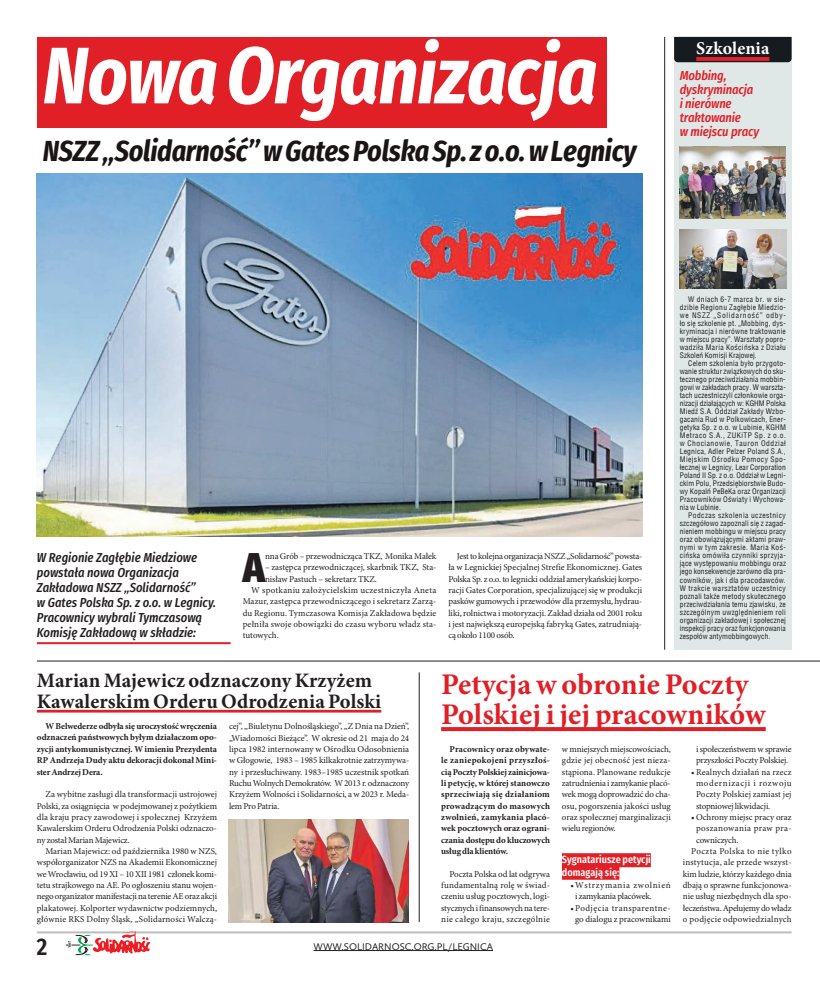
<style>
.page{position:relative;width:820px;height:993px;background:#fff}
.page>*{position:absolute;margin:0;border:0;box-sizing:border-box;transform-origin:0 0}
.t1{font:italic 700 80.1px "Fira Sans Condensed";letter-spacing:-.01em;color:#fff}
.t2{font:800 41.6px "Fira Sans Condensed";color:#231f20}
.t3{font:700 30px/30px "Minion Pro";letter-spacing:.005em;color:#e01f26}
.t4{font:italic 700 29px "Fira Sans Condensed";letter-spacing:-.01em;color:#1a1415}
.t5{font:600 24px "Fira Sans Condensed";color:#231f20}
.t6{font:700 20.5px/20.5px "Minion Pro";letter-spacing:.005em;color:#231f20}
.t7{font:700 18px "Minion Pro";letter-spacing:.005em;color:#fff}
.t8{font:italic 500 13px/15px "Fira Sans Condensed";color:#231f20}
.t9{font:italic 500 13px/14px "Fira Sans Condensed";letter-spacing:-.01em;color:#e01f26}
.t10{font:600 10.5px/12.5px "Fira Sans Condensed";color:#fff}
.t11{font:10px "Calluna Sans";color:#231f20}
.t12{font:9px/11.3px "Minion Pro";color:#231f20;text-align:justify}
.t13{font:700 9px/11.3px "Minion Pro";letter-spacing:-.01em;color:#231f20;text-align:justify}
.t14{font:9px "Minion Pro";letter-spacing:.02em;color:#231f20}
.t15{font:9px/11.3px "Minion Pro";letter-spacing:-.02em;color:#231f20}
.t16{font:9px "Minion Pro";letter-spacing:.04em;color:#231f20}
.t17{font:9px "Minion Pro";letter-spacing:.03em;color:#231f20}
.t18{font:9px/11.3px "Minion Pro";letter-spacing:.06em;color:#231f20}
.t19{font:7.5px/8px "Switzerland Condensed";letter-spacing:.01em;color:#231f20;text-align:justify}
</style>
<div class="page">
<hr style="left:37px;top:931px;width:754px;height:2px;background:#bcbdc0">
<hr style="left:313px;top:949px;width:180px;height:1px;background:#231f20">
<svg style="left:65px;top:931px;width:85px;height:24px"></svg>
<div style="left:37px;top:37px;width:569px;height:91px;background:#e01f26"></div>
<hr style="left:664px;top:37px;width:1px;height:612px;background:#231f20">
<div style="left:673px;top:37px;width:118px;height:612px;background:#dfe7e7"></div>
<div style="left:673px;top:37px;width:118px;height:25px;background:#151b1f"></div>
<hr style="left:696px;top:57px;width:73px;height:4px;background:#e01f26">
<img style="left:679px;top:146px;width:106px;height:72px">
<img style="left:679px;top:230px;width:107px;height:58px">
<div style="left:561px;top:852px;width:89px;height:14px;background:#e01f26"></div>
<div style="left:561px;top:865px;width:58px;height:14px;background:#e01f26"></div>
<hr style="left:37px;top:709px;width:344px;height:3px;background:#e01f26">
<img style="left:228px;top:819px;width:181px;height:102px">
<hr style="left:37px;top:660px;width:782px;height:1px;background:#231f20">
<hr style="left:418px;top:672px;width:1px;height:249px;background:#231f20">
<svg style="left:441px;top:727px;width:324px;height:3px"></svg>
<hr style="left:37px;top:642px;width:193px;height:2px;background:#e01f26">
<img style="left:37px;top:173px;width:605px;height:363px">
<h1 class="t1" style="left:43px;top:19px;width:555px">Nowa Organizacja</h1>
<h3 class="t4" style="left:43px;top:130px;width:594px">NSZZ „Solidarność” w Gates Polska Sp. z o.o. w Legnicy</h3>
<h3 class="t7" style="left:696px;top:36px;width:75px">Szkolenia</h3>
<h3 class="t9" style="left:679px;top:69px;width:81px">Mobbing, dyskryminacja i nierówne traktowanie<br>w miejscu pracy</h3>
<h3 class="t8" style="left:37px;top:550px;width:180px">W Regionie Zagłębie Miedziowe powstała nowa Organizacja<br>Zakładowa NSZZ „Solidarność”<br>w Gates Polska Sp. z o.o. w Legnicy.<br>Pracownicy wybrali Tymczasową<br>Komisję Zakładową w składzie:</h3>
<h2 class="t2" style="left:242px;top:528px;width:24px">A</h2>
<p class="t12" style="left:265px;top:550px;width:173px">nna Grób – przewodnicząca TKZ, Monika Małek</p>
<p class="t12" style="left:265px;top:561px;width:173px">– zastępca przewodniczącej, skarbnik TKZ, Sta-</p>
<p class="t12" style="left:265px;top:573px;width:113px">nisław Pastuch – sekretarz TKZ.</p>
<p class="t17" style="left:251px;top:584px;width:187px">W spotkaniu założycielskim uczestniczyła Aneta</p>
<p class="t12" style="left:242px;top:595px;width:195px">Mazur, zastępca przewodniczącego i sekretarz Zarzą-</p>
<p class="t12" style="left:242px;top:607px;width:195px">du Regionu. Tymczasowa Komisja Zakładowa będzie</p>
<p class="t14" style="left:242px;top:618px;width:195px">pełniła swoje obowiązki do czasu wyboru władz sta-</p>
<p class="t12" style="left:242px;top:629px;width:38px">tutowych.</p>
<p class="t12" style="left:448px;top:550px;width:195px;text-indent:9px">Jest to kolejna organizacja NSZZ „Solidarność” powsta&shy;ła w Legnickiej Specjalnej Strefie Ekonomicznej. Gates Polska Sp. z o.o. to legnicki oddział amerykańskiej korpo&shy;racji Gates Corporation, specjalizującej się w produkcji pasków gumowych i przewodów dla przemysłu, hydrau&shy;liki, rolnictwa i motoryzacji. Zakład działa od 2001 roku i jest największą europejską fabryką Gates, zatrudniają&shy;cą około 1100 osób.</p>
<p class="t19" style="left:679px;top:295px;width:108px;text-indent:9px">W dniach 6-7 marca br. w sie&shy;dzibie Regionu Zagłębie Miedzio&shy;we NSZZ „Solidarność” odby&shy;ło się szkolenie pt. „Mobbing, dys&shy;kryminacja i nierówne traktowanie w miejscu pracy”. Warsztaty popro&shy;wadziła Maria Kościńska z Działu Szkoleń Komisji Krajowej.</p>
<p class="t19" style="left:679px;top:359px;width:108px;text-indent:9px">Celem szkolenia było przygoto&shy;wanie struktur związkowych do sku&shy;tecznego przeciwdziałania mobbin&shy;gowi w zakładach pracy. W warszta&shy;tach uczestniczyli członkowie orga&shy;nizacji działających w: KGHM Polska Miedź S.A. Oddział Zakłady Wzbo&shy;gacania Rud w Polkowicach, Ener&shy;getyka Sp. z o.o. w Lubinie, KGHM Metraco S.A., ZUKiTP Sp. z o.o. w Chocianowie, Tauron Oddział Legnica, Adler Pelzer Poland S.A., Miejskim Ośrodku Pomocy Spo&shy;łecznej w Legnicy, Lear Corporation Poland II Sp. z o.o. Oddział w Legni&shy;ckim Polu, Przedsiębiorstwie Budo&shy;wy Kopalń PeBeKa oraz Organizacji Pracowników Oświaty i Wychowa&shy;nia w Lubinie.</p>
<p class="t19" style="left:679px;top:511px;width:108px;text-indent:9px">Podczas szkolenia uczestnicy szczegółowo zapoznali się z zagad&shy;nieniem mobbingu w miejscu pracy oraz obowiązującymi aktami praw&shy;nymi w tym zakresie. Maria Koś&shy;cińska omówiła czynniki sprzyja&shy;jące występowaniu mobbingu oraz jego konsekwencje zarówno dla pra&shy;cowników, jak i dla pracodawców.<br>W trakcie warsztatów uczestnicy poznali także metody skutecznego przeciwdziałania temu zjawisku, ze szczególnym uwzględnieniem roli organizacji zakładowej i społecznej inspekcji pracy oraz funkcjonowania zespołów antymobbingowych.</p>
<h3 class="t6" style="left:37px;top:670px;width:346px">Marian Majewicz odznaczony Krzyżem<br>Kawalerskim Orderu Odrodzenia Polski</h3>
<h3 class="t3" style="left:441px;top:669px;width:326px">Petycja w obronie Poczty<br>Polskiej i jej pracowników</h3>
<p class="t13" style="left:37px;top:720px;width:182px;text-indent:9px">W Belwederze odbyła się uroczystość wręczenia odznaczeń państwowych byłym działaczom opo&shy;zycji antykomunistycznej. W imieniu Prezydenta RP Andrzeja Dudy aktu dekoracji dokonał Mini&shy;ster Andrzej Dera.</p>
<p class="t12" style="left:37px;top:788px;width:182px;text-indent:9px">Za wybitne zasługi dla transformacji ustrojowej Polski, za osiągnięcia w podejmowanej z pożytkiem dla kraju pracy zawodowej i społecznej Krzyżem Kawalerskim Orderu Odrodzenia Polski odznaczo&shy;ny został Marian Majewicz.</p>
<p class="t12" style="left:37px;top:845px;width:182px;text-indent:9px">Marian Majewicz: od października 1980 w NZS, współorganizator NZS na Akademii Ekonomicznej we Wrocławiu, od 19 XI – 10 XII 1981 członek komi&shy;tetu strajkowego na AE. Po ogłoszeniu stanu wojen&shy;nego organizator manifestacji na terenie AE oraz akcji plakatowej. Kolporter wydawnictw podziemnych, głównie RKS Dolny Śląsk, „Solidarności Walczą-</p>
<p class="t12" style="left:229px;top:720px;width:182px">cej”, „Biuletynu Dolnośląskiego”, „Z Dnia na Dzień”, „Wiadomości Bieżące”. W okresie od 21 maja do 24 lipca 1982 internowany w Ośrodku Odosobnienia w Głogowie, 1983 – 1985 kilkakrotnie zatrzymywa&shy;ny i przesłuchiwany. 1983–1985 uczestnik spotkań Ruchu Wolnych Demokratów. W 2013 r. odznaczony Krzyżem Wolności i Solidarności, a w 2023 r. Meda&shy;lem Pro Patria.</p>
<p class="t15" style="left:695px;top:743px;width:97px">i społeczeństwem w sprawie przyszłości Poczty Polskiej.</p>
<p class="t12" style="left:695px;top:765px;width:97px;text-indent:-5px">• Realnych działań na rzecz modernizacji i rozwoju Poczty Polskiej zamiast jej stopniowej likwidacji.</p>
<p class="t12" style="left:691px;top:811px;width:102px">• Ochrony miejsc pracy oraz</p>
<p class="t16" style="left:695px;top:822px;width:97px">poszanowania praw pra-</p>
<p class="t15" style="left:695px;top:833px;width:44px">cowniczych.</p>
<p class="t16" style="left:691px;top:844px;width:102px">Poczta Polska to nie tylko</p>
<p class="t14" style="left:682px;top:856px;width:110px">instytucja, ale przede wszyst-</p>
<p class="t12" style="left:682px;top:867px;width:110px">kim ludzie, którzy każdego dnia</p>
<p class="t12" style="left:682px;top:879px;width:110px">dbają o sprawne funkcjonowa-</p>
<p class="t12" style="left:682px;top:890px;width:110px">nie usług niezbędnych dla spo-</p>
<p class="t15" style="left:682px;top:901px;width:110px">łeczeństwa. Apelujemy do władz</p>
<p class="t14" style="left:682px;top:912px;width:110px">o podjęcie odpowiedzialnych</p>
<p class="t12" style="left:561px;top:743px;width:110px">w mniejszych miejscowościach, gdzie jej obecność jest nieza&shy;stąpiona. Planowane redukcje zatrudnienia i zamykanie placó&shy;wek mogą doprowadzić do cha&shy;osu, pogorszenia jakości usług oraz społecznej marginalizacji wielu regionów.</p>
<p class="t10" style="left:561px;top:851px;width:90px">Sygnatariusze petycji domagają się:</p>
<p class="t18" style="left:575px;top:879px;width:97px;text-indent:-5px">• Wstrzymania zwolnień i zamykania placówek.</p>
<p class="t12" style="left:570px;top:901px;width:102px;text-align:center">• Podjęcia transparentne&shy;go dialogu z pracownikami</p>
<p class="t13" style="left:441px;top:743px;width:110px;text-indent:9px">Pracownicy oraz obywate&shy;le zaniepokojeni przyszłoś&shy;cią Poczty Polskiej zainicjowa&shy;li petycję, w której stanowczo sprzeciwiają się działaniom prowadzącym do masowych zwolnień, zamykania placó&shy;wek pocztowych oraz ograni&shy;czania dostępu do kluczowych usług dla klientów.</p>
<p class="t12" style="left:441px;top:867px;width:110px;text-indent:9px">Poczta Polska od lat odgrywa fundamentalną rolę w świad&shy;czeniu usług pocztowych, logi&shy;stycznych i finansowych na tere&shy;nie całego kraju, szczególnie</p>
<h3 class="t5" style="left:37px;top:924px;width:12px">2</h3>
<p class="t11" style="left:313px;top:939px;width:181px">WWW.SOLIDARNOSC.ORG.PL/LEGNICA</p>
</div>
